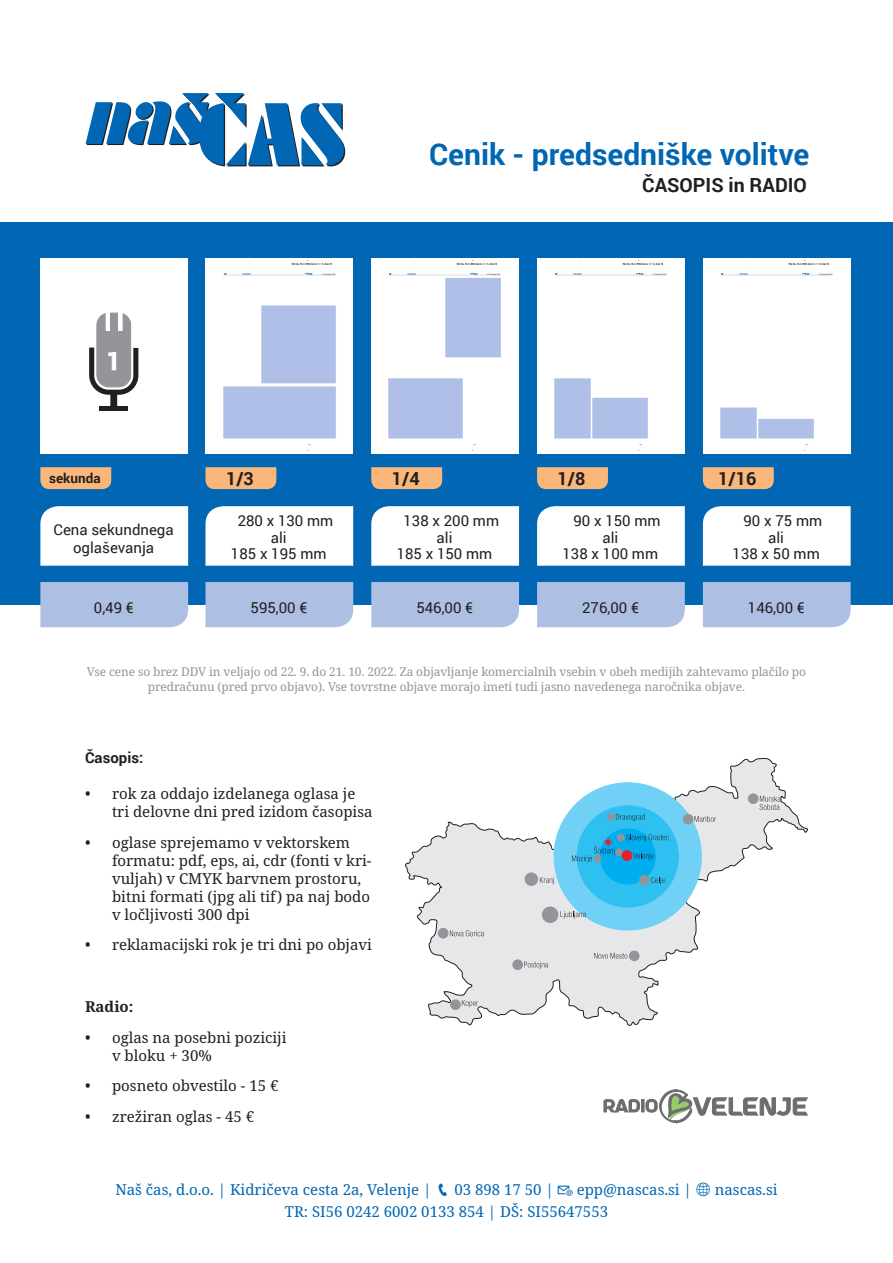
<style>
.page{position:relative;width:893px;height:1263px;background:#fff}
.page>*{position:absolute;margin:0;border:0;box-sizing:border-box;transform-origin:0 0}
.t1{font:700 30px "Roboto";color:#0166b3}
.t2{font:700 19.5px "Roboto";color:#231f20}
.t3{font:700 18px "Roboto";color:#231f20}
.t4{font:15px/18px "Noto Serif";color:#231f20}
.t5{font:15px/16.5px "Roboto";color:#231f20;text-align:center}
.t6{font:15px "Noto Serif";color:#0166b3}
.t7{font:700 15px "Roboto";color:#231f20}
.t8{font:700 15px "Noto Serif";color:#231f20}
.t9{font:700 13.5px "Roboto";color:#231f20}
.t10{font:12px/14.4px "Noto Serif";letter-spacing:-.01em;color:#939598;text-align:center}
</style>
<div class="page">
<div style="left:0;top:222px;width:893px;height:383px;background:#0166b3"></div>
<svg style="left:86px;top:93px;width:259px;height:73px"></svg>
<div style="left:205px;top:258px;width:148px;height:196px;background:#fff"></div>
<img style="left:223px;top:260px;width:113px;height:191px">
<div style="left:40px;top:258px;width:148px;height:196px;background:#fff"></div>
<div style="left:537px;top:258px;width:148px;height:196px;background:#fff"></div>
<img style="left:554px;top:260px;width:113px;height:191px">
<div style="left:371px;top:258px;width:148px;height:196px;background:#fff"></div>
<img style="left:388px;top:260px;width:113px;height:191px">
<div style="left:703px;top:258px;width:148px;height:196px;background:#fff"></div>
<img style="left:720px;top:260px;width:113px;height:191px">
<svg style="left:205px;top:467px;width:71px;height:22px;background:#f2b47b"></svg>
<svg style="left:40px;top:467px;width:71px;height:22px;background:#f2b47b"></svg>
<div style="left:205px;top:506px;width:148px;height:60px;background:#fff"></div>
<div style="left:40px;top:506px;width:148px;height:60px;background:#fff"></div>
<div style="left:205px;top:582px;width:148px;height:45px;background:#adbfe2"></div>
<div style="left:40px;top:582px;width:148px;height:45px;background:#adbfe2"></div>
<svg style="left:371px;top:467px;width:71px;height:22px;background:#f2b47b"></svg>
<div style="left:371px;top:506px;width:148px;height:60px;background:#fff"></div>
<div style="left:371px;top:582px;width:148px;height:45px;background:#adbfe2"></div>
<svg style="left:537px;top:467px;width:71px;height:22px;background:#f3b47b"></svg>
<div style="left:537px;top:506px;width:148px;height:60px;background:#fff"></div>
<div style="left:537px;top:582px;width:148px;height:45px;background:#adbfe2"></div>
<svg style="left:703px;top:467px;width:71px;height:22px;background:#f2b47b"></svg>
<div style="left:703px;top:506px;width:148px;height:60px;background:#fff"></div>
<div style="left:703px;top:582px;width:148px;height:45px;background:#adbfe2"></div>
<div style="left:97px;top:313px;width:34px;height:74px;background:#939598;border-radius:12px"></div>
<div style="left:97px;top:313px;width:34px;height:74px;border:1px solid #939598;border-radius:12px"></div>
<div style="left:110px;top:391px;width:7px;height:18px;background:#231f20;border-radius:3px"></div>
<hr style="left:100px;top:406px;width:28px;height:4px;background:#231f20">
<div style="left:106px;top:310px;width:3px;height:20px;border:1px solid #fff"></div>
<div style="left:119px;top:310px;width:3px;height:20px;border:1px solid #fff"></div>
<svg style="left:89px;top:347px;width:49px;height:48px"></svg>
<svg style="left:405px;top:758px;width:403px;height:268px"></svg>
<div style="left:542px;top:907px;width:16px;height:15px;background:#939598;border-radius:50%"></div>
<div style="left:542px;top:907px;width:16px;height:15px;border:1px solid #939598;border-radius:50%"></div>
<div style="left:525px;top:873px;width:13px;height:12px;background:#939598;border-radius:50%"></div>
<div style="left:525px;top:873px;width:13px;height:12px;border:1px solid #939598;border-radius:50%"></div>
<div style="left:554px;top:783px;width:147px;height:147px;background:#70d0f6;border-radius:50%"></div>
<div style="left:577px;top:806px;width:101px;height:101px;background:#2dc0f0;border-radius:50%"></div>
<div style="left:600px;top:829px;width:55px;height:55px;background:#00aeef;border-radius:50%"></div>
<div style="left:600px;top:829px;width:55px;height:55px;border:1px solid #00aeef;border-radius:50%"></div>
<div style="left:438px;top:928px;width:10px;height:10px;background:#939598;border-radius:50%"></div>
<div style="left:438px;top:928px;width:10px;height:10px;border:1px solid #939598;border-radius:50%"></div>
<div style="left:513px;top:960px;width:9px;height:9px;background:#939598;border-radius:50%"></div>
<div style="left:513px;top:960px;width:9px;height:9px;border:1px solid #939598;border-radius:50%"></div>
<div style="left:629px;top:951px;width:10px;height:10px;background:#939598;border-radius:50%"></div>
<div style="left:629px;top:951px;width:10px;height:10px;border:1px solid #939598;border-radius:50%"></div>
<div style="left:639px;top:875px;width:10px;height:10px;background:#939598;border-radius:50%"></div>
<div style="left:639px;top:875px;width:10px;height:10px;border:1px solid #939598;border-radius:50%"></div>
<div style="left:683px;top:814px;width:10px;height:10px;background:#939598;border-radius:50%"></div>
<div style="left:683px;top:814px;width:10px;height:10px;border:1px solid #939598;border-radius:50%"></div>
<div style="left:748px;top:794px;width:10px;height:9px;background:#939598;border-radius:50%"></div>
<div style="left:748px;top:794px;width:10px;height:9px;border:1px solid #939598;border-radius:50%"></div>
<div style="left:616px;top:849px;width:6px;height:7px;background:#939598;border-radius:50%"></div>
<div style="left:616px;top:849px;width:6px;height:7px;border:1px solid #939598;border-radius:50%"></div>
<div style="left:617px;top:834px;width:7px;height:7px;background:#939598;border-radius:50%"></div>
<div style="left:617px;top:834px;width:7px;height:7px;border:1px solid #939598;border-radius:50%"></div>
<div style="left:608px;top:813px;width:6px;height:7px;background:#939598;border-radius:50%"></div>
<div style="left:608px;top:813px;width:6px;height:7px;border:1px solid #939598;border-radius:50%"></div>
<div style="left:622px;top:851px;width:10px;height:9px;background:#ee1d23;border-radius:50%"></div>
<div style="left:622px;top:851px;width:10px;height:9px;border:1px solid #ee1d23;border-radius:50%"></div>
<div style="left:451px;top:1000px;width:9px;height:9px;background:#939598;border-radius:50%"></div>
<div style="left:451px;top:1000px;width:9px;height:9px;border:1px solid #939598;border-radius:50%"></div>
<svg style="left:462px;top:1000px;width:16px;height:7px"></svg>
<svg style="left:524px;top:962px;width:24px;height:7px"></svg>
<svg style="left:560px;top:911px;width:26px;height:7px"></svg>
<svg style="left:594px;top:953px;width:33px;height:6px"></svg>
<svg style="left:540px;top:877px;width:14px;height:7px"></svg>
<svg style="left:651px;top:877px;width:14px;height:7px"></svg>
<svg style="left:633px;top:853px;width:21px;height:7px"></svg>
<svg style="left:626px;top:834px;width:43px;height:8px"></svg>
<svg style="left:694px;top:816px;width:22px;height:6px"></svg>
<svg style="left:760px;top:796px;width:21px;height:14px"></svg>
<svg style="left:616px;top:814px;width:29px;height:7px"></svg>
<svg style="left:572px;top:837px;width:42px;height:26px"></svg>
<svg style="left:450px;top:930px;width:34px;height:6px"></svg>
<svg style="left:604px;top:1090px;width:204px;height:33px"></svg>
<h1 class="t1" style="left:429px;top:134px;width:382px">Cenik - predsedniške volitve</h1>
<h2 class="t2" style="left:642px;top:171px;width:166px">ČASOPIS in RADIO</h2>
<p class="t9" style="left:49px;top:469px;width:53px">sekunda</p>
<p class="t3" style="left:226px;top:465px;width:29px">1/3</p>
<p class="t5" style="left:231px;top:512px;width:104px">280 x 130 mm ali<br>185 x 195 mm</p>
<p class="t5" style="left:54px;top:520px;width:122px;line-height:18px">Cena sekundnega oglaševanja</p>
<p class="t5" style="left:94px;top:598px;width:41px">0,49 €</p>
<p class="t5" style="left:251px;top:598px;width:58px">595,00 €</p>
<p class="t3" style="left:392px;top:465px;width:29px">1/4</p>
<p class="t5" style="left:397px;top:512px;width:104px">138 x 200 mm ali<br>185 x 150 mm</p>
<p class="t5" style="left:416px;top:598px;width:58px">546,00 €</p>
<p class="t3" style="left:558px;top:465px;width:29px">1/8</p>
<p class="t5" style="left:573px;top:512px;width:89px">90 x 150 mm</p>
<p class="t5" style="left:602px;top:528px;width:17px">ali</p>
<p class="t5" style="left:562px;top:545px;width:97px">138 x 100 mm</p>
<p class="t5" style="left:582px;top:598px;width:58px">276,00 €</p>
<p class="t3" style="left:718px;top:465px;width:40px">1/16</p>
<p class="t5" style="left:743px;top:512px;width:80px">90 x 75 mm</p>
<p class="t5" style="left:768px;top:528px;width:17px">ali</p>
<p class="t5" style="left:733px;top:545px;width:89px">138 x 50 mm</p>
<p class="t5" style="left:748px;top:598px;width:58px">146,00 €</p>
<p class="t10" style="left:87px;top:665px;width:720px">Vse cene so brez DDV in veljajo od 22. 9. do 21. 10. 2022. Za objavljanje komercialnih vsebin v obeh medijih zahtevamo plačilo po predračunu (pred prvo objavo). Vse tovrstne objave morajo imeti tudi jasno navedenega naročnika objave.</p>
<p class="t7" style="left:85px;top:747px;width:60px">Časopis:</p>
<p class="t4" style="left:112px;top:785px;width:262px;text-indent:-27px">• rok za oddajo izdelanega oglasa je tri delovne dni pred izidom časopisa</p>
<p class="t4" style="left:112px;top:833px;width:261px;text-indent:-27px">• oglase sprejemamo v vektorskem formatu: pdf, eps, ai, cdr (fonti v kri&shy;vuljah) v CMYK barvnem prostoru, bitni formati (jpg ali tif) pa naj bodo v ločljivosti 300 dpi</p>
<p class="t4" style="left:85px;top:936px;width:289px">• reklamacijski rok je tri dni po objavi</p>
<p class="t8" style="left:85px;top:996px;width:50px">Radio:</p>
<p class="t4" style="left:112px;top:1028px;width:176px;text-indent:-27px">• oglas na posebni poziciji v bloku + 30%</p>
<p class="t4" style="left:85px;top:1077px;width:195px">• posneto obvestilo - 15 €</p>
<p class="t4" style="left:85px;top:1108px;width:171px">• zrežiran oglas - 45 €</p>
<p class="t6" style="left:115px;top:1179px;width:318px">Naš čas, d.o.o. | Kidričeva cesta 2a, Velenje |</p>
<p class="t6" style="left:454px;top:1179px;width:101px">03 898 17 50 |</p>
<p class="t6" style="left:577px;top:1179px;width:117px">epp@nascas.si |</p>
<p class="t6" style="left:715px;top:1179px;width:64px">nascas.si</p>
<p class="t6" style="left:285px;top:1202px;width:325px">TR: SI56 0242 6002 0133 854 | DŠ: SI55647553</p>
</div>
